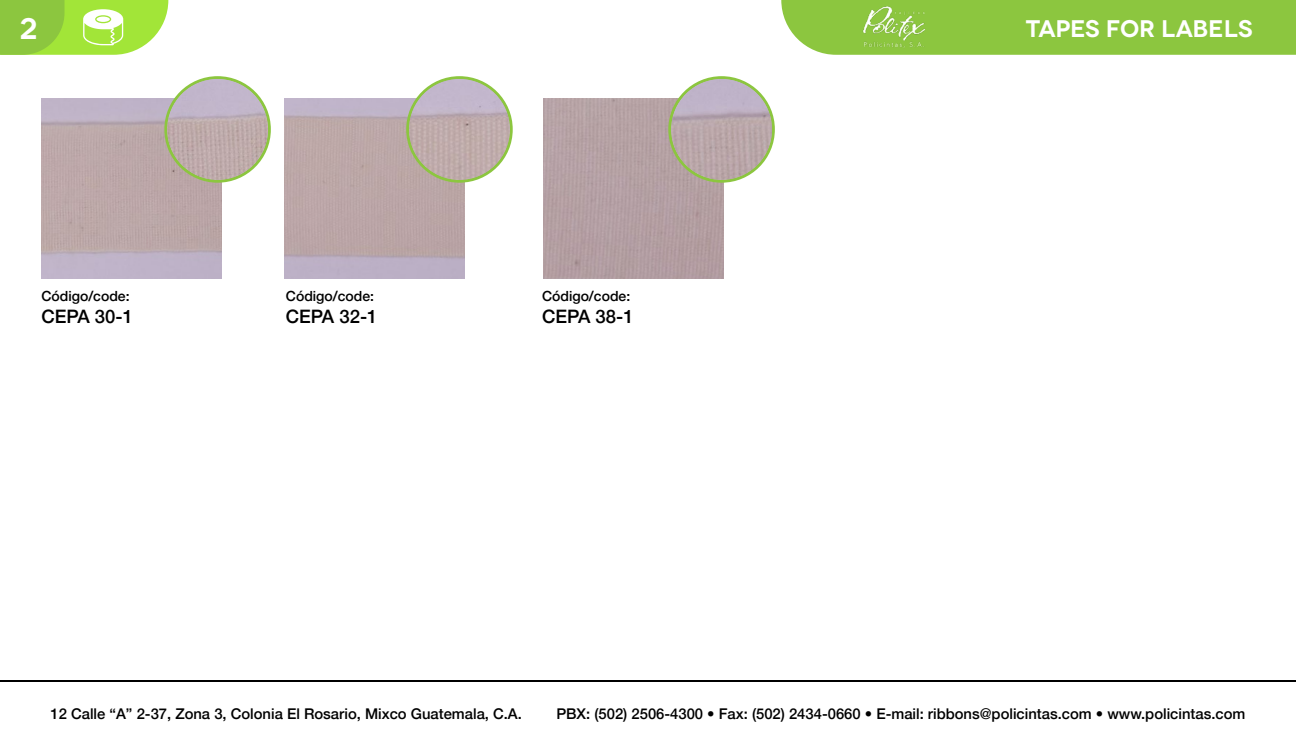
<style>
.page{position:relative;width:1296px;height:748px;background:#fff}
.page>*{position:absolute;margin:0;border:0;box-sizing:border-box;transform-origin:0 0}
.t1{font:600 29.6px "Novecentowide";color:#fff}
.t2{font:600 24px "Novecentowide";letter-spacing:-.01em;color:#fff}
.t3{font:500 18.5px "Helvetica Neue";color:#000}
.t4{font:500 14.8px "Helvetica Neue";color:#000}
.t5{font:500 14px "Helvetica Neue";color:#000}
</style>
<div class="page">
<div style="left:781px;top:0;width:515px;height:55px;background:#8cc63f"></div>
<img style="left:41px;top:98px;width:180px;height:180px">
<img style="left:285px;top:98px;width:180px;height:180px">
<div style="left:543px;top:98px;width:180px;height:180px;background:#b49fa3"></div>
<hr style="left:0;top:681px;width:1296px;height:1px;background:#000">
<img style="left:863px;top:6px;width:64px;height:43px">
<svg style="left:668px;top:76px;width:107px;height:107px"></svg>
<img style="left:671px;top:79px;width:101px;height:101px;border-radius:50px">
<svg style="left:164px;top:76px;width:107px;height:107px"></svg>
<img style="left:167px;top:79px;width:101px;height:101px;border-radius:50px">
<svg style="left:406px;top:76px;width:107px;height:107px"></svg>
<img style="left:409px;top:79px;width:101px;height:101px;border-radius:50px">
<svg style="left:0;top:0;width:168px;height:55px;background:#a8de57"></svg>
<h1 class="t1" style="left:20px;top:10px;width:19px">2</h1>
<h2 class="t2" style="left:1026px;top:14px;width:228px">TAPES FOR LABELS</h2>
<p class="t5" style="left:41px;top:285px;width:90px">Código/code:</p>
<p class="t3" style="left:41px;top:302px;width:93px">CEPA 30-1</p>
<p class="t5" style="left:286px;top:285px;width:90px">Código/code:</p>
<p class="t3" style="left:286px;top:302px;width:93px">CEPA 32-1</p>
<p class="t5" style="left:542px;top:285px;width:90px">Código/code:</p>
<p class="t3" style="left:542px;top:302px;width:93px">CEPA 38-1</p>
<p class="t4" style="left:51px;top:701px;width:473px">12 Calle “A” 2-37, Zona 3, Colonia El Rosario, Mixco Guatemala, C.A.</p>
<p class="t4" style="left:556px;top:701px;width:691px">PBX: (502) 2506-4300 • Fax: (502) 2434-0660 • E-mail: ribbons@policintas.com • www.policintas.com</p>
</div>
